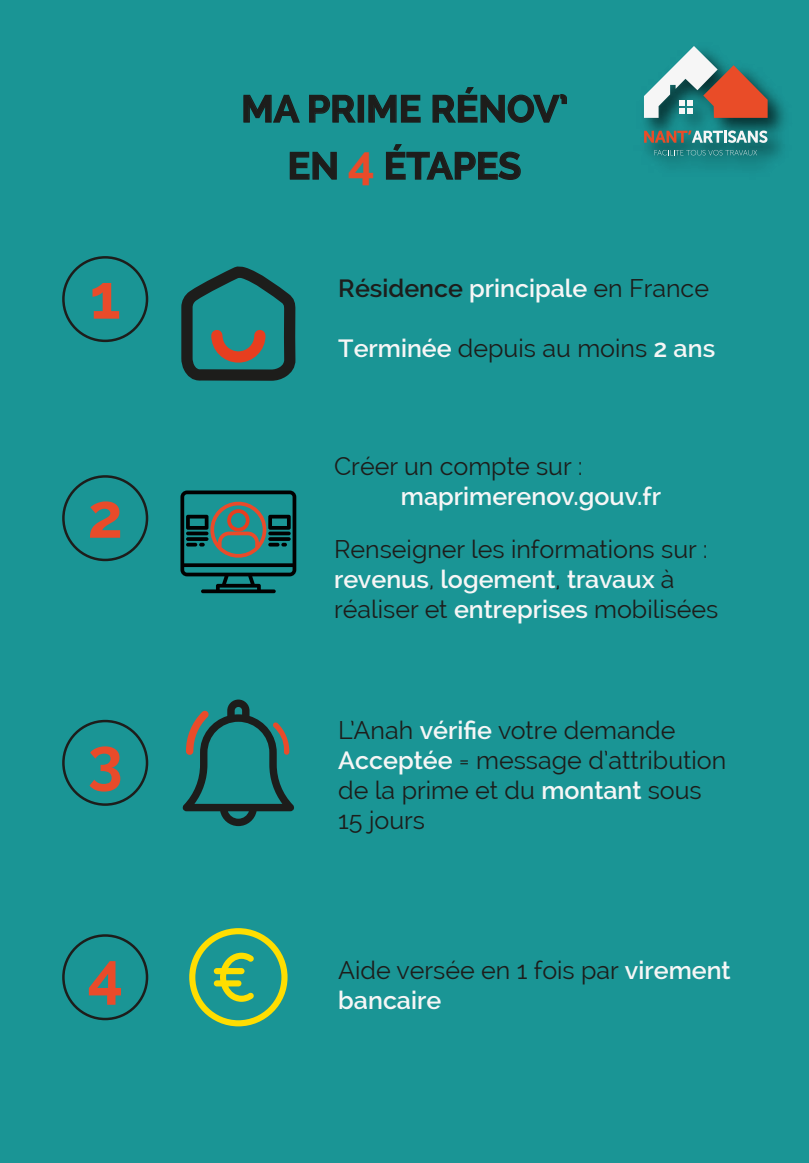
<style>
.page{position:relative;width:809px;height:1163px;background:#fff}
.page>*{position:absolute;margin:0;border:0;box-sizing:border-box;transform-origin:0 0}
.t1{font:700 62.5px "Raleway";color:#e94b2a}
.t2{font:700 37.5px/57px "Raleway";color:#1d1d1b;text-align:center}
.t3{font:25px/30px "Raleway";color:#1d1d1b}
.t4{font:600 25px "Raleway";color:#f6f6f6}
.s1{font-size:47.5px;color:#e94b2a}
.s2{color:#1d1d1b}
.s3{font-weight:400;color:#1d1d1b}
.s4{font-weight:600;color:#f6f6f6}
</style>
<div class="page">
<div style="left:0;top:0;width:808px;height:1163px;background:#1a9595"></div>
<svg style="left:181px;top:266px;width:115px;height:115px"></svg>
<svg style="left:180px;top:490px;width:116px;height:103px"></svg>
<svg style="left:189px;top:928px;width:98px;height:98px"></svg>
<svg style="left:182px;top:699px;width:112px;height:127px"></svg>
<svg style="left:243px;top:94px;width:57px;height:29px"></svg>
<svg style="left:309px;top:94px;width:47px;height:29px"></svg>
<div style="left:357px;top:95px;width:7px;height:28px;border:1px solid #1d1d1b"></div>
<svg style="left:368px;top:94px;width:53px;height:29px"></svg>
<svg style="left:432px;top:87px;width:135px;height:36px"></svg>
<svg style="left:289px;top:151px;width:48px;height:29px"></svg>
<svg style="left:386px;top:144px;width:135px;height:36px"></svg>
<img style="left:645px;top:88px;width:140px;height:78px">
<svg style="left:654px;top:150px;width:102px;height:5px"></svg>
<svg style="left:644px;top:130px;width:123px;height:13px;background:#7e9993"></svg>
<svg style="left:644px;top:46px;width:123px;height:72px"></svg>
<div style="left:62px;top:256px;width:86px;height:86px;border:3px solid #1d1d1b;border-radius:50%"></div>
<div style="left:62px;top:475px;width:86px;height:86px;border:3px solid #1d1d1b;border-radius:50%"></div>
<div style="left:62px;top:720px;width:86px;height:86px;border:3px solid #1d1d1b;border-radius:50%"></div>
<div style="left:62px;top:934px;width:86px;height:86px;border:3px solid #1d1d1b;border-radius:50%"></div>
<h1 class="t1" style="left:90px;top:261px;width:32px">1</h1>
<h1 class="t1" style="left:87px;top:480px;width:37px">2</h1>
<h1 class="t1" style="left:88px;top:725px;width:36px">3</h1>
<h1 class="t1" style="left:87px;top:939px;width:37px">4</h1>
<h2 class="t2" style="left:241px;top:79px;width:328px">MA PRIME RÉNOV’<br>EN <span class="s1">4</span> ÉTAPES</h2>
<p class="t4" style="left:338px;top:279px;width:372px"><span class="s2">Résidence</span> principale <span class="s3">en France</span></p>
<p class="t3" style="left:338px;top:336px;width:378px"><span class="s4">Terminée</span> depuis au moins <span class="s4">2 ans</span></p>
<p class="t3" style="left:334px;top:454px;width:250px">Créer un compte sur :</p>
<p class="t4" style="left:401px;top:487px;width:261px">maprimerenov.gouv.fr</p>
<p class="t3" style="left:334px;top:536px;width:385px">Renseigner les informations sur : <span class="s4">revenus</span>, <span class="s4">logement</span>, <span class="s4">travaux</span> à réaliser et <span class="s4">entreprises</span> mobilisées</p>
<p class="t3" style="left:338px;top:718px;width:389px">L’Anah <span class="s4">vérifie</span> votre demande<br><span class="s4">Acceptée</span> = message d’attribution de la prime et du <span class="s4">montant</span> sous<br>15 jours</p>
<p class="t3" style="left:338px;top:958px;width:393px">Aide versée en 1 fois par <span class="s4">virement bancaire</span></p>
</div>
